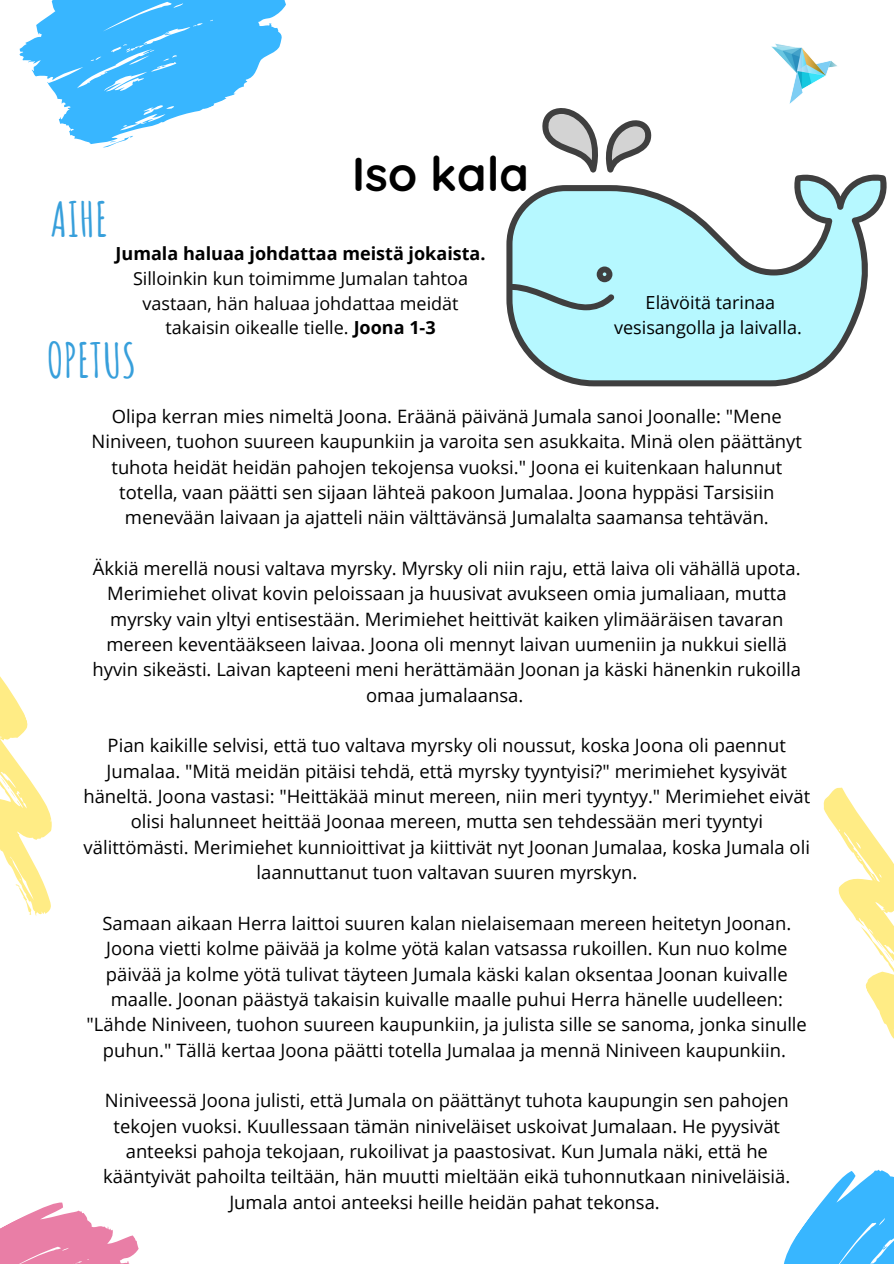
<style>
.page{position:relative;width:894px;height:1264px;background:#fff}
.page>*{position:absolute;margin:0;border:0;box-sizing:border-box;transform-origin:0 0}
.t1{font:700 47.25px "Amatic SC";color:#379fdb}
.t2{font:700 47.25px "Quicksand";color:#000}
.t3{font:18.45px/25.3px "Open Sans";color:#000;text-align:center}
.t4{font:18px/24.8px "Open Sans";color:#000;text-align:center}
.s1{font-weight:700}
</style>
<div class="page">
<svg style="left:0;top:676px;width:52px;height:240px"></svg>
<svg style="left:19px;top:0;width:267px;height:144px;fill:#38b6ff"></svg>
<svg style="left:103px;top:134px;width:31px;height:14px"></svg>
<svg style="left:0;top:1202px;width:139px;height:61px"></svg>
<svg style="left:823px;top:787px;width:71px;height:252px"></svg>
<svg style="left:784px;top:1169px;width:109px;height:94px"></svg>
<img style="left:771px;top:43px;width:66px;height:61px">
<svg style="left:506px;top:172px;width:380px;height:214px;fill:#b6f8ff"></svg>
<svg style="left:542px;top:108px;width:110px;height:64px"></svg>
<p class="t1" style="left:51px;top:189px;width:59px">AIHE</p>
<p class="t2" style="left:352px;top:144px;width:178px">Iso kala</p>
<p class="t4" style="left:115px;top:241px;width:371px"><span class="s1">Jumala haluaa johdattaa meistä jokaista.<br></span>Silloinkin kun toimimme Jumalan tahtoa vastaan, hän haluaa johdattaa meidät takaisin oikealle tielle. <span class="s1">Joona 1-3</span></p>
<p class="t1" style="left:47px;top:330px;width:91px">OPETUS</p>
<p class="t4" style="left:614px;top:289px;width:189px">Elävöitä tarinaa vesisangolla ja laivalla.</p>
<p class="t3" style="left:92px;top:403px;width:711px">Olipa kerran mies nimeltä Joona. Eräänä päivänä Jumala sanoi Joonalle: "Mene Niniveen, tuohon suureen kaupunkiin ja varoita sen asukkaita. Minä olen päättänyt tuhota heidät heidän pahojen tekojensa vuoksi." Joona ei kuitenkaan halunnut totella, vaan päätti sen sijaan lähteä pakoon Jumalaa. Joona hyppäsi Tarsisiin menevään laivaan ja ajatteli näin välttävänsä Jumalalta saamansa tehtävän.</p>
<p class="t3" style="left:92px;top:555px;width:710px">Äkkiä merellä nousi valtava myrsky. Myrsky oli niin raju, että laiva oli vähällä upota.<br>Merimiehet olivat kovin peloissaan ja huusivat avukseen omia jumaliaan, mutta myrsky vain yltyi entisestään. Merimiehet heittivät kaiken ylimääräisen tavaran mereen keventääkseen laivaa. Joona oli mennyt laivan uumeniin ja nukkui siellä hyvin sikeästi. Laivan kapteeni meni herättämään Joonan ja käski hänenkin rukoilla omaa jumalaansa.</p>
<p class="t3" style="left:83px;top:732px;width:728px">Pian kaikille selvisi, että tuo valtava myrsky oli noussut, koska Joona oli paennut Jumalaa. "Mitä meidän pitäisi tehdä, että myrsky tyyntyisi?" merimiehet kysyivät häneltä. Joona vastasi: "Heittäkää minut mereen, niin meri tyyntyy." Merimiehet eivät olisi halunneet heittää Joonaa mereen, mutta sen tehdessään meri tyyntyi välittömästi. Merimiehet kunnioittivat ja kiittivät nyt Joonan Jumalaa, koska Jumala oli laannuttanut tuon valtavan suuren myrskyn.</p>
<p class="t3" style="left:87px;top:910px;width:721px">Samaan aikaan Herra laittoi suuren kalan nielaisemaan mereen heitetyn Joonan.<br>Joona vietti kolme päivää ja kolme yötä kalan vatsassa rukoillen. Kun nuo kolme päivää ja kolme yötä tulivat täyteen Jumala käski kalan oksentaa Joonan kuivalle maalle. Joonan päästyä takaisin kuivalle maalle puhui Herra hänelle uudelleen: "Lähde Niniveen, tuohon suureen kaupunkiin, ja julista sille se sanoma, jonka sinulle puhun." Tällä kertaa Joona päätti totella Jumalaa ja mennä Niniveen kaupunkiin.</p>
<p class="t3" style="left:103px;top:1087px;width:688px">Niniveessä Joona julisti, että Jumala on päättänyt tuhota kaupungin sen pahojen tekojen vuoksi. Kuullessaan tämän niniveläiset uskoivat Jumalaan. He pyysivät anteeksi pahoja tekojaan, rukoilivat ja paastosivat. Kun Jumala näki, että he kääntyivät pahoilta teiltään, hän muutti mieltään eikä tuhonnutkaan niniveläisiä.<br>Jumala antoi anteeksi heille heidän pahat tekonsa.</p>
</div>
